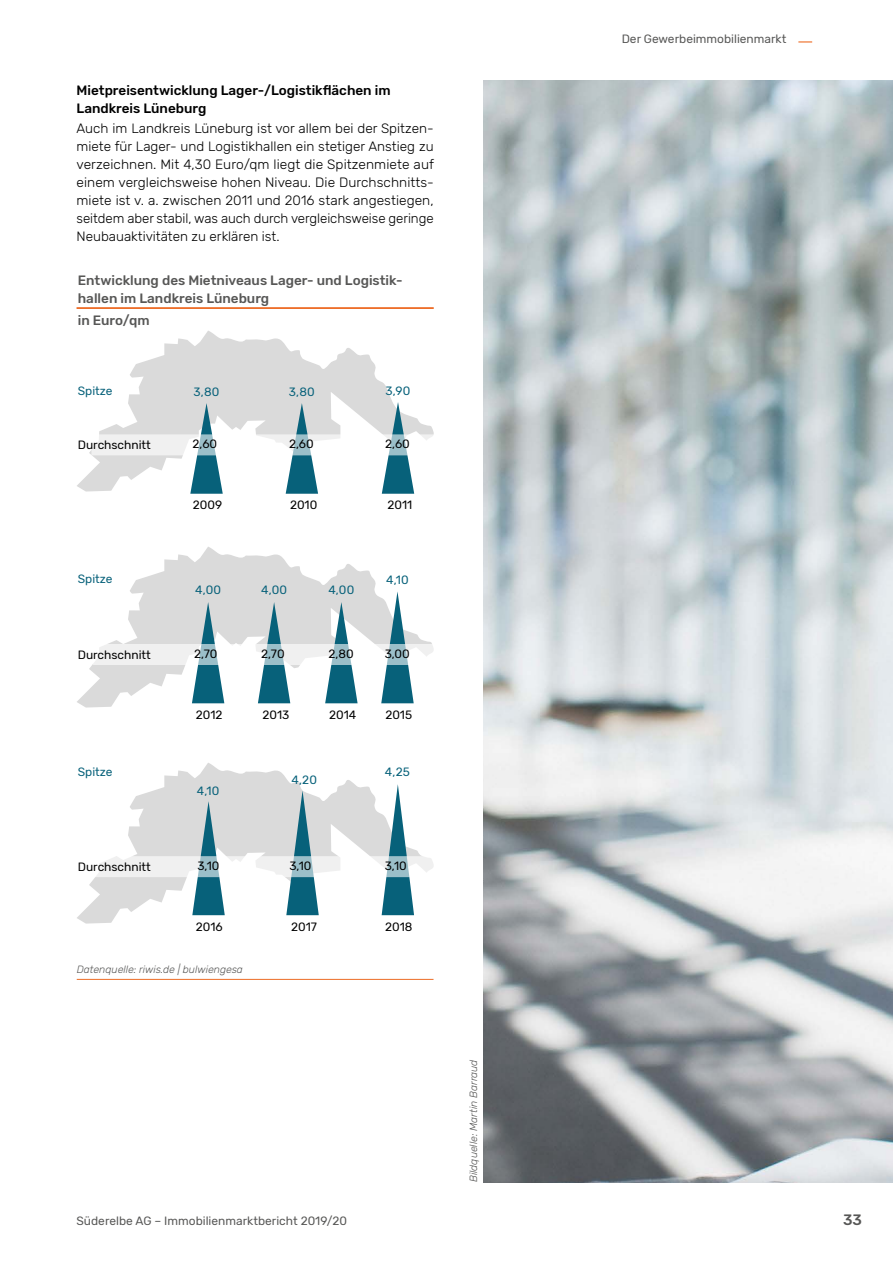
<style>
.page{position:relative;width:893px;height:1263px;background:#fff}
.page>*{position:absolute;margin:0;border:0;box-sizing:border-box;transform-origin:0 0}
.t1{font:500 15px "Rubik";color:#575756}
.t2{font:300 13.5px/18px "Rubik";color:#000;text-align:justify}
.t3{font:500 13.5px/18px "Rubik";color:#575756}
.t4{font:500 13.5px/18px "Rubik";color:#000}
.t5{font:12px "Rubik";color:#000}
.t6{font:12px "Rubik";color:#575756}
.t7{font:12px "Rubik";color:#07617a}
.t8{font:italic 300 10.5px "Rubik";color:#575756}
</style>
<div class="page">
<hr style="left:77px;top:307px;width:357px;height:2px;background:#ed6c26">
<svg style="left:77px;top:331px;width:357px;height:160px"></svg>
<svg style="left:382px;top:402px;width:32px;height:92px"></svg>
<svg style="left:286px;top:403px;width:32px;height:91px;background:#71a0ac"></svg>
<svg style="left:190px;top:403px;width:33px;height:91px"></svg>
<svg style="left:91px;top:434px;width:343px;height:21px"></svg>
<svg style="left:77px;top:547px;width:355px;height:160px"></svg>
<svg style="left:325px;top:602px;width:33px;height:101px"></svg>
<svg style="left:381px;top:591px;width:33px;height:112px"></svg>
<svg style="left:258px;top:602px;width:32px;height:101px;background:#74a1ad"></svg>
<svg style="left:192px;top:602px;width:32px;height:101px;background:#74a1ae"></svg>
<svg style="left:93px;top:644px;width:341px;height:21px"></svg>
<hr style="left:77px;top:979px;width:356px;height:1px;background:#ed6c26">
<svg style="left:77px;top:763px;width:344px;height:160px"></svg>
<svg style="left:192px;top:801px;width:33px;height:114px;background:#79a4af"></svg>
<svg style="left:286px;top:790px;width:33px;height:125px;background:#7aa4b0"></svg>
<svg style="left:382px;top:784px;width:32px;height:131px"></svg>
<svg style="left:93px;top:856px;width:341px;height:21px;fill:#f0f0f0"></svg>
<img style="left:483px;top:81px;width:410px;height:1101px">
<svg style="left:798px;top:41px;width:14px;height:2px"></svg>
<p class="t4" style="left:77px;top:82px;width:316px">Mietpreisentwicklung Lager-/Logistikflächen im<br>Landkreis Lüneburg</p>
<p class="t2" style="left:77px;top:119px;width:359px">Auch im Landkreis Lüneburg ist vor allem bei der Spitzen&shy;miete für Lager- und Logistikhallen ein stetiger Anstieg zu verzeichnen. Mit 4,30 Euro/qm liegt die Spitzenmiete auf einem vergleichsweise hohen Niveau. Die Durchschnitts&shy;miete ist v. a. zwischen 2011 und 2016 stark angestiegen, seitdem aber stabil, was auch durch vergleichsweise geringe Neubauaktivitäten zu erklären ist.</p>
<p class="t3" style="left:78px;top:271px;width:325px">Entwicklung des Mietniveaus Lager- und Logistik&shy;hallen im Landkreis Lüneburg</p>
<p class="t3" style="left:78px;top:312px;width:73px">in Euro/qm</p>
<p class="t7" style="left:78px;top:384px;width:36px">Spitze</p>
<p class="t7" style="left:194px;top:385px;width:27px">3,80</p>
<p class="t7" style="left:289px;top:385px;width:27px">3,80</p>
<p class="t7" style="left:386px;top:384px;width:26px">3,90</p>
<p class="t5" style="left:78px;top:438px;width:75px">Durchschnitt</p>
<p class="t5" style="left:193px;top:437px;width:26px">2,60</p>
<p class="t5" style="left:289px;top:437px;width:26px">2,60</p>
<p class="t5" style="left:385px;top:437px;width:26px">2,60</p>
<p class="t7" style="left:78px;top:572px;width:36px">Spitze</p>
<p class="t5" style="left:193px;top:498px;width:31px">2009</p>
<p class="t7" style="left:195px;top:583px;width:28px">4,00</p>
<p class="t5" style="left:290px;top:498px;width:29px">2010</p>
<p class="t7" style="left:261px;top:583px;width:28px">4,00</p>
<p class="t7" style="left:328px;top:583px;width:28px">4,00</p>
<p class="t5" style="left:387px;top:498px;width:26px">2011</p>
<p class="t7" style="left:386px;top:573px;width:24px">4,10</p>
<p class="t5" style="left:78px;top:648px;width:75px">Durchschnitt</p>
<p class="t5" style="left:194px;top:647px;width:25px">2,70</p>
<p class="t5" style="left:261px;top:647px;width:25px">2,70</p>
<p class="t5" style="left:329px;top:647px;width:27px">2,80</p>
<p class="t5" style="left:385px;top:647px;width:27px">3,00</p>
<p class="t7" style="left:78px;top:765px;width:36px">Spitze</p>
<p class="t5" style="left:196px;top:708px;width:28px">2012</p>
<p class="t7" style="left:197px;top:784px;width:24px">4,10</p>
<p class="t5" style="left:262px;top:708px;width:28px">2013</p>
<p class="t5" style="left:329px;top:708px;width:29px">2014</p>
<p class="t7" style="left:291px;top:773px;width:27px">4,20</p>
<p class="t5" style="left:385px;top:708px;width:28px">2015</p>
<p class="t7" style="left:385px;top:765px;width:27px">4,25</p>
<p class="t5" style="left:78px;top:860px;width:75px">Durchschnitt</p>
<p class="t5" style="left:197px;top:859px;width:24px">3,10</p>
<p class="t5" style="left:289px;top:859px;width:24px">3,10</p>
<p class="t5" style="left:385px;top:859px;width:24px">3,10</p>
<p class="t5" style="left:196px;top:920px;width:28px">2016</p>
<p class="t8" style="left:77px;top:963px;width:168px">Datenquelle: riwis.de | bulwiengesa</p>
<p class="t5" style="left:291px;top:920px;width:27px">2017</p>
<p class="t5" style="left:385px;top:920px;width:29px">2018</p>
<p class="t8" style="left:468px;top:1182px;width:124px;rotate:-90deg">Bildquelle: Martin Barraud</p>
<p class="t6" style="left:622px;top:32px;width:166px">Der Gewerbeimmobilienmarkt</p>
<p class="t6" style="left:77px;top:1214px;width:272px">Süderelbe AG – Immobilienmarktbericht 2019/20</p>
<p class="t1" style="left:843px;top:1211px;width:20px">33</p>
</div>
